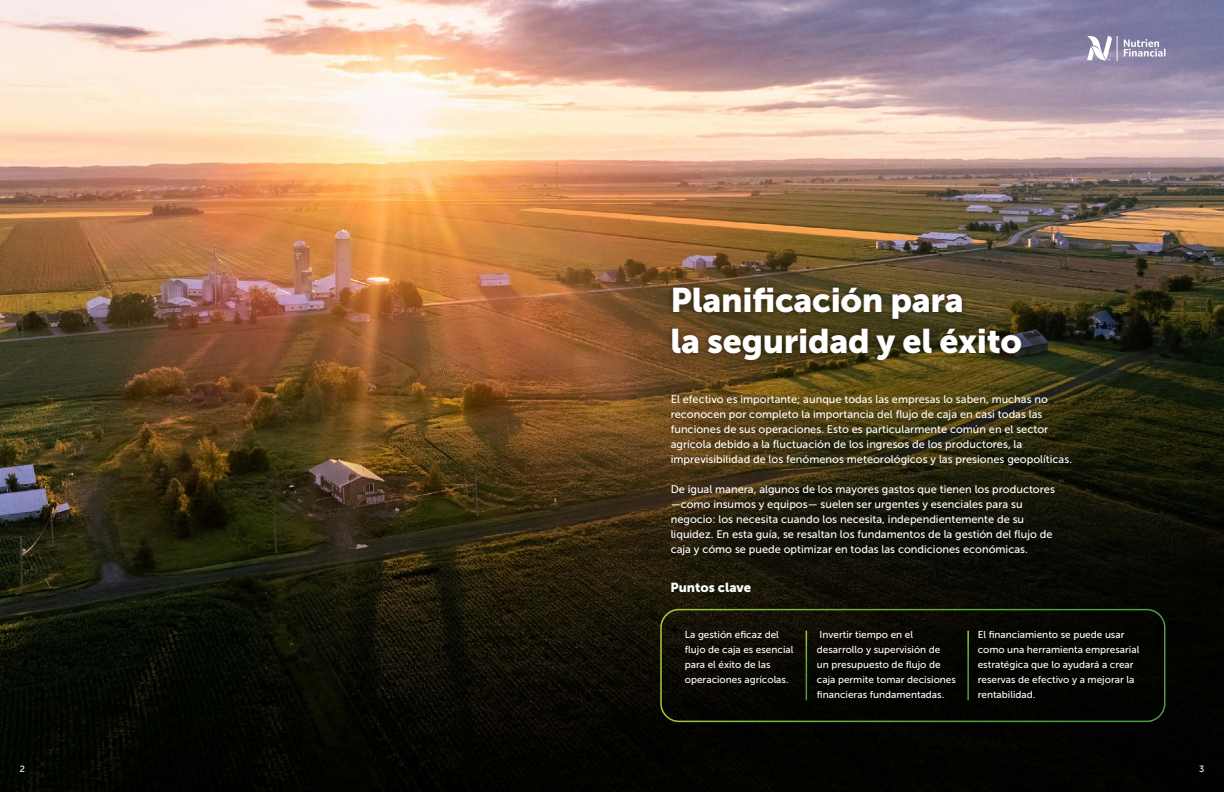
<style>
.page{position:relative;width:1224px;height:792px;background:#fff}
.page>*{position:absolute;margin:0;border:0;box-sizing:border-box;transform-origin:0 0}
.t1{font:34px/40.8px "Museo Sans 900";letter-spacing:-.01em;color:#fff}
.t2{font:13px "Museo Sans 900";color:#fff}
.t3{font:11px/15px "Museo Sans 500";color:#fff}
.t4{font:10px/15px "Museo Sans 500";color:#fff}
.t5{font:9px "Museo Sans 500";color:#fff}
</style>
<div class="page">
<img style="left:0;top:0;width:1224px;height:792px">
<div style="left:666px;top:281px;width:362px;height:85px;background:#000;opacity:.5"></div>
<div style="left:660px;top:609px;width:506px;height:113px;border:2px solid #fff;border-radius:18px"></div>
<hr style="left:806px;top:631px;width:1px;height:69px;background:#fff">
<hr style="left:967px;top:631px;width:2px;height:69px;background:#fff">
<svg style="left:1087px;top:36px;width:31px;height:25px"></svg>
<svg style="left:1124px;top:39px;width:42px;height:18px"></svg>
<h1 class="t1" style="left:670px;top:279px;width:353px">Planificación para<br>la seguridad y el éxito</h1>
<p class="t3" style="left:671px;top:392px;width:403px">El efectivo es importante; aunque todas las empresas lo saben, muchas no reconocen por completo la importancia del flujo de caja en casi todas las funciones de sus operaciones. Esto es particularmente común en el sector agrícola debido a la fluctuación de los ingresos de los productores, la imprevisibilidad de los fenómenos meteorológicos y las presiones geopolíticas.</p>
<p class="t3" style="left:671px;top:482px;width:386px">De igual manera, algunos de los mayores gastos que tienen los productores —como insumos y equipos— suelen ser urgentes y esenciales para su negocio: los necesita cuando los necesita, independientemente de su liquidez. En esta guía, se resaltan los fundamentos de la gestión del flujo de caja y cómo se puede optimizar en todas las condiciones económicas.</p>
<p class="t2" style="left:670px;top:580px;width:82px">Puntos clave</p>
<p class="t4" style="left:685px;top:627px;width:110px">La gestión eficaz del flujo de caja es esencial para el éxito de las operaciones agrícolas.</p>
<p class="t4" style="left:817px;top:627px;width:141px">Invertir tiempo en el desarrollo y supervisión de<br>un presupuesto de flujo de caja permite tomar decisiones financieras fundamentadas.</p>
<p class="t4" style="left:978px;top:627px;width:163px">El financiamiento se puede usar como una herramienta empresarial estratégica que lo ayudará a crear reservas de efectivo y a mejorar la rentabilidad.</p>
<p class="t5" style="left:20px;top:764px;width:7px">2</p>
<p class="t5" style="left:1199px;top:764px;width:7px">3</p>
</div>
